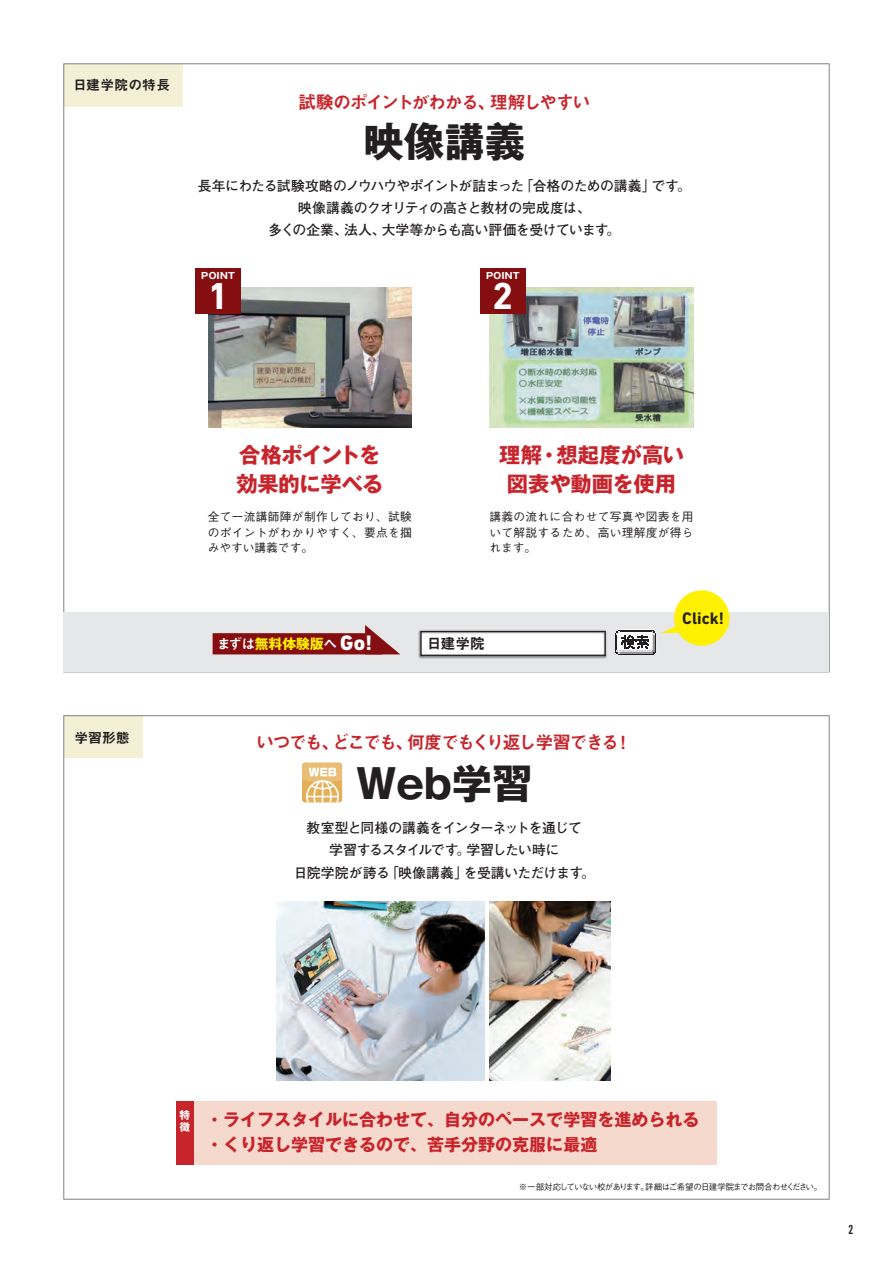
<style>
.page{position:relative;width:893px;height:1263px;background:#fff}
.page>*{position:absolute;margin:0;border:0;box-sizing:border-box;transform-origin:0 0}
.t1{font:700 40.35px "Gothic MB101 Pro";color:#231f20}
.t2{font:700 38.25px "DIN Next LT Pro";color:#fff}
.t3{font:700 21.3px/28.7px "Gothic MB101 Pro";letter-spacing:-.01em;color:#c8242b}
.t4{font:18px "Midashi Go Pro MB31";letter-spacing:-.105em;color:#c8242b}
.t5{font:700 16.95px/25.5px "Gothic MB101 Pro";color:#c8242b}
.t6{font:700 16.95px "DIN Next LT Pro";color:#231f20}
.t7{font:14.85px "Midashi Go Pro MB31";color:#231f20}
.t8{font:700 13.8px/22.4px "Futo Go B101 Pro";letter-spacing:-.035em;color:#231f20;text-align:center}
.t9{font:700 13.8px "Gothic MB101 Pro";color:#fff101}
.t10{font:13.8px "Midashi Go Pro MB31";color:#231f20}
.t11{font:700 12.75px "DIN Condensed";color:#231f20}
.t12{font:500 11.7px/15.9px "Gothic BBB Pro";letter-spacing:.03em;color:#231f20;text-align:justify}
.t13{font:700 10.65px/12.3px "Gothic MB101 Pro";color:#fff}
.t14{font:700 9px "Gothic MB101 Pro";letter-spacing:.02em;color:#fff}
.t15{font:500 8.55px "Gothic BBB Pro";letter-spacing:-.1em;color:#231f20}
.s1{font-family:"Midashi Go Pro MB31";font-weight:400;color:#fff}
.s2{font-family:"DIN Next LT Pro";font-weight:800;font-size:21.3px;color:#fff}
</style>
<div class="page">
<div style="left:64px;top:64px;width:119px;height:42px;background:#f3f0d5"></div>
<div style="left:64px;top:716px;width:78px;height:42px;background:#f3f0d5"></div>
<div style="left:64px;top:612px;width:765px;height:60px;background:#e6e7e9"></div>
<hr style="left:618px;top:653px;width:36px;height:1px;background:#231f20">
<img style="left:418px;top:630px;width:189px;height:28px">
<div style="left:420px;top:631px;width:186px;height:25px;border:1px solid #231f20"></div>
<svg style="left:213px;top:625px;width:187px;height:29px"></svg>
<img style="left:209px;top:287px;width:203px;height:140px">
<div style="left:195px;top:268px;width:46px;height:46px;background:#850e11"></div>
<img style="left:490px;top:287px;width:204px;height:140px">
<div style="left:480px;top:268px;width:46px;height:46px;background:#850e11"></div>
<div style="left:674px;top:590px;width:55px;height:56px;background:#fff101;border-radius:50%"></div>
<svg style="left:616px;top:626px;width:70px;height:27px"></svg>
<img style="left:489px;top:901px;width:121px;height:179px">
<img style="left:276px;top:901px;width:209px;height:179px">
<svg style="left:302px;top:762px;width:40px;height:41px"></svg>
<div style="left:176px;top:1101px;width:541px;height:64px;background:#f5d9cd"></div>
<div style="left:176px;top:1101px;width:17px;height:64px;background:#c8242b"></div>
<p class="t10" style="left:73px;top:74px;width:98px">日建学院の特長</p>
<h3 class="t4" style="left:298px;top:88px;width:294px">試験のポイントがわかる、理解しやすい</h3>
<h1 class="t1" style="left:364px;top:108px;width:163px">映像講義</h1>
<p class="t8" style="left:198px;top:173px;width:494px">長年にわたる試験攻略のノウハウやポイントが詰まった「合格のための講義」です。映像講義のクオリティの高さと教材の完成度は、<br>多くの企業、法人、大学等からも高い評価を受けています。</p>
<p class="t14" style="left:201px;top:268px;width:35px">POINT</p>
<h2 class="t2" style="left:207px;top:274px;width:23px">1</h2>
<p class="t14" style="left:486px;top:268px;width:35px">POINT</p>
<h2 class="t2" style="left:492px;top:274px;width:23px">2</h2>
<p class="t10" style="left:74px;top:726px;width:57px">学習形態</p>
<h3 class="t3" style="left:236px;top:438px;width:149px">合格ポイントを効果的に学べる</h3>
<p class="t12" style="left:208px;top:507px;width:206px">全て一流講師陣が制作しており、試験のポイントがわかりやすく、要点を掴みやすい講義です。</p>
<h3 class="t3" style="left:499px;top:438px;width:186px;text-align:center">理解・想起度が高い図表や動画を使用</h3>
<p class="t12" style="left:490px;top:507px;width:206px">講義の流れに合わせて写真や図表を用いて解説するため、高い理解度が得られます。</p>
<p class="t6" style="left:682px;top:608px;width:43px">Click!</p>
<p class="t9" style="left:217px;top:632px;width:157px"><span class="s1">まずは</span>無料体験版<span class="s1">へ</span> <span class="s2">Go!</span></p>
<p class="t7" style="left:427px;top:631px;width:60px">日建学院</p>
<h3 class="t4" style="left:256px;top:728px;width:378px">いつでも、どこでも、何度でもくり返し学習できる！</h3>
<h1 class="t1" style="left:356px;top:750px;width:178px">Web学習</h1>
<p class="t8" style="left:294px;top:815px;width:303px">教室型と同様の講義をインターネットを通じて<br>学習するスタイルです。学習したい時に<br>日院学院が誇る「映像講義」を受講いただけます。</p>
<p class="t13" style="left:180px;top:1107px;width:12px">特徴</p>
<p class="t5" style="left:206px;top:1105px;width:495px">・ライフスタイルに合わせて、自分のペースで学習を進められる・くり返し学習できるので、苦手分野の克服に最適</p>
<p class="t15" style="left:519px;top:1179px;width:305px">※一部対応していない校があります。詳細はご希望の日建学院までお問合わせください。</p>
<p class="t11" style="left:848px;top:1220px;width:6px">2</p>
</div>
